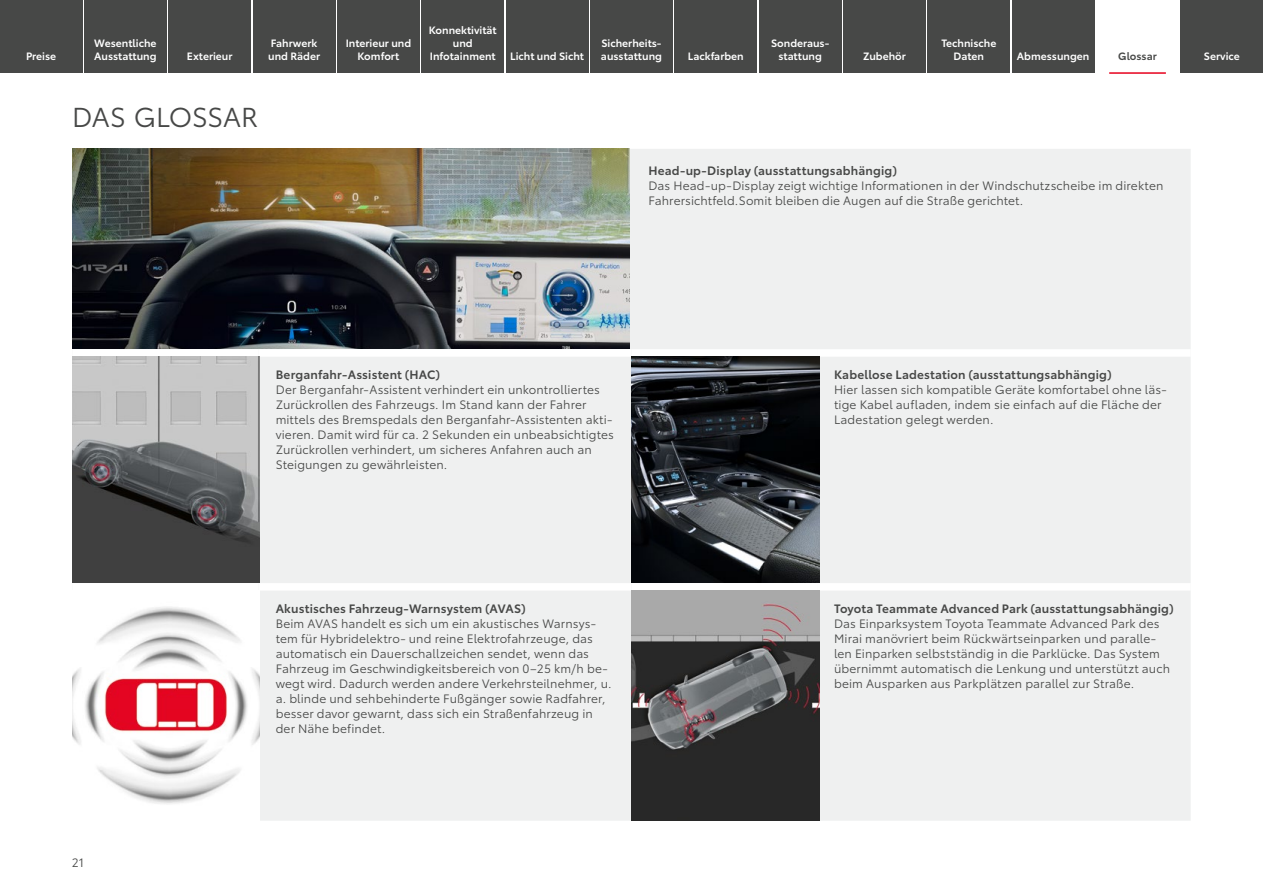
<style>
.page{position:relative;width:1263px;height:893px;background:#fff}
.page>*{position:absolute;margin:0;border:0;box-sizing:border-box;transform-origin:0 0}
._1_Headline{font:27px "Toyota Type";letter-spacing:-.01em;color:#474847}
._1_Glossar_Copy{font:12px/15px "Toyota Type";letter-spacing:.01em;color:#474847}
._1_Glossar_Head{font:600 12px "Toyota Type";letter-spacing:.015em;color:#474847}
._1_Verlinkung{font:600 10.5px/12.6px "Toyota Type";color:#fff;text-align:center}
._1_Verlinkung_aktuell{font:600 10.5px "Toyota Type";color:#474847}
</style>
<div class="page">
<div style="left:72px;top:149px;width:1119px;height:672px;background:#eff0f0"></div>
<div style="left:72px;top:349px;width:187px;height:8px;background:#fff"></div>
<div style="left:259px;top:349px;width:372px;height:8px;background:#fff"></div>
<div style="left:631px;top:349px;width:186px;height:8px;background:#fff"></div>
<div style="left:817px;top:349px;width:374px;height:8px;background:#fff"></div>
<div style="left:72px;top:583px;width:187px;height:8px;background:#fff"></div>
<div style="left:259px;top:583px;width:372px;height:8px;background:#fff"></div>
<div style="left:631px;top:583px;width:186px;height:8px;background:#fff"></div>
<div style="left:817px;top:583px;width:374px;height:8px;background:#fff"></div>
<img style="left:72px;top:149px;width:558px;height:200px">
<img style="left:72px;top:357px;width:188px;height:225px">
<img style="left:631px;top:357px;width:188px;height:225px">
<img style="left:72px;top:591px;width:188px;height:229px">
<img style="left:631px;top:591px;width:188px;height:229px">
<div style="left:0;top:0;width:82px;height:72px;background:#474847"></div>
<div style="left:84px;top:0;width:83px;height:72px;background:#474847"></div>
<div style="left:169px;top:0;width:82px;height:72px;background:#474847"></div>
<div style="left:253px;top:0;width:82px;height:72px;background:#474847"></div>
<div style="left:337px;top:0;width:83px;height:72px;background:#474847"></div>
<div style="left:422px;top:0;width:82px;height:72px;background:#474847"></div>
<div style="left:506px;top:0;width:82px;height:72px;background:#474847"></div>
<div style="left:590px;top:0;width:83px;height:72px;background:#474847"></div>
<div style="left:675px;top:0;width:82px;height:72px;background:#474847"></div>
<div style="left:759px;top:0;width:82px;height:72px;background:#474847"></div>
<div style="left:843px;top:0;width:83px;height:72px;background:#474847"></div>
<div style="left:928px;top:0;width:82px;height:72px;background:#474847"></div>
<div style="left:1012px;top:0;width:82px;height:72px;background:#474847"></div>
<hr style="left:1109px;top:72px;width:57px;height:2px;background:#e7001d">
<div style="left:1181px;top:0;width:82px;height:72px;background:#474847"></div>
<p class="_1_Verlinkung" style="left:26px;top:49px;width:32px">Preise</p>
<p class="_1_Verlinkung" style="left:94px;top:36px;width:64px;text-align:left">Wesentliche<br>Ausstattung</p>
<p class="_1_Verlinkung" style="left:187px;top:49px;width:47px">Exterieur</p>
<p class="_1_Verlinkung" style="left:268px;top:36px;width:53px;text-align:left">Fahrwerk und Räder</p>
<p class="_1_Verlinkung" style="left:346px;top:36px;width:67px">Interieur und<br>Komfort</p>
<p class="_1_Headline" style="left:72px;top:97px;width:187px">DAS GLOSSAR</p>
<p class="_1_Verlinkung" style="left:429px;top:23px;width:69px">Konnektivität und<br>Infotainment</p>
<p class="_1_Verlinkung" style="left:510px;top:49px;width:75px">Licht und Sicht</p>
<p class="_1_Verlinkung" style="left:601px;top:36px;width:63px;text-align:left">Sicherheits&shy;ausstattung</p>
<p class="_1_Verlinkung" style="left:688px;top:49px;width:57px">Lackfarben</p>
<p class="_1_Verlinkung" style="left:771px;top:36px;width:60px">Sonderaus&shy;stattung</p>
<p class="_1_Verlinkung" style="left:863px;top:49px;width:44px">Zubehör</p>
<p class="_1_Verlinkung" style="left:941px;top:36px;width:56px">Technische<br>Daten</p>
<p class="_1_Verlinkung" style="left:1017px;top:49px;width:74px">Abmessungen</p>
<p class="_1_Verlinkung_aktuell" style="left:1118px;top:48px;width:40px">Glossar</p>
<p class="_1_Verlinkung" style="left:1204px;top:49px;width:37px">Service</p>
<p class="_1_Glossar_Head" style="left:648px;top:161px;width:250px">Head-up-Display (ausstattungsabhängig)</p>
<p class="_1_Glossar_Copy" style="left:648px;top:177px;width:516px">Das Head-up-Display zeigt wichtige Informationen in der Windschutzscheibe im direkten<br>Fahrersichtfeld.Somit bleiben die Augen auf die Straße gerichtet.</p>
<p class="_1_Glossar_Copy" style="left:72px;top:855px;width:14px">21</p>
<p class="_1_Glossar_Head" style="left:276px;top:365px;width:166px">Berganfahr-Assistent (HAC)</p>
<p class="_1_Glossar_Copy" style="left:276px;top:381px;width:340px">Der Berganfahr-Assistent verhindert ein unkontrolliertes Zurückrollen des Fahrzeugs. Im Stand kann der Fahrer mittels des Bremspedals den Berganfahr-Assistenten akti&shy;vieren. Damit wird für ca. 2 Sekunden ein unbeabsichtigtes Zurückrollen verhindert, um sicheres Anfahren auch an Steigungen zu gewährleisten.</p>
<p class="_1_Glossar_Head" style="left:276px;top:599px;width:252px">Akustisches Fahrzeug-Warnsystem (AVAS)</p>
<p class="_1_Glossar_Copy" style="left:276px;top:615px;width:337px">Beim AVAS handelt es sich um ein akustisches Warnsys&shy;tem für Hybridelektro- und reine Elektrofahrzeuge, das automatisch ein Dauerschallzeichen sendet, wenn das Fahrzeug im Geschwindigkeitsbereich von 0–25 km/h be&shy;wegt wird. Dadurch werden andere Verkehrsteilnehmer, u. a. blinde und sehbehinderte Fußgänger sowie Radfahrer, besser davor gewarnt, dass sich ein Straßenfahrzeug in der Nähe befindet.</p>
<p class="_1_Glossar_Head" style="left:834px;top:365px;width:279px">Kabellose Ladestation (ausstattungsabhängig)</p>
<p class="_1_Glossar_Copy" style="left:834px;top:381px;width:334px">Hier lassen sich kompatible Geräte komfortabel ohne läs&shy;tige Kabel aufladen, indem sie einfach auf die Fläche der<br>Ladestation gelegt werden.</p>
<p class="_1_Glossar_Head" style="left:834px;top:599px;width:341px">Toyota Teammate Advanced Park (ausstattungsabhängig)</p>
<p class="_1_Glossar_Copy" style="left:834px;top:615px;width:338px">Das Einparksystem Toyota Teammate Advanced Park des Mirai manövriert beim Rückwärtseinparken und paralle&shy;len Einparken selbstständig in die Parklücke. Das System übernimmt automatisch die Lenkung und unterstützt auch beim Ausparken aus Parkplätzen parallel zur Straße.</p>
</div>
